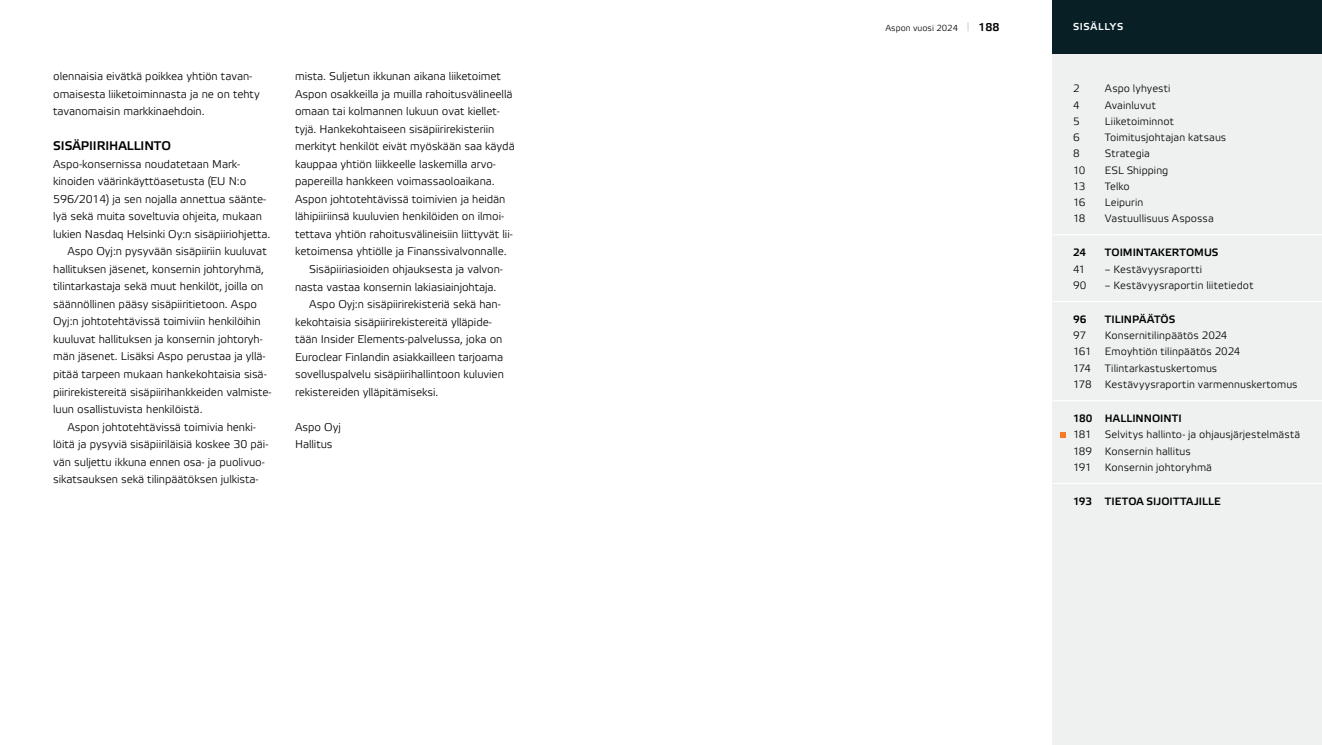
<style>
.page{position:relative;width:1322px;height:745px;background:#fff}
.page>*{position:absolute;margin:0;border:0;box-sizing:border-box;transform-origin:0 0}
.t1{font:700 12.5px "Etelka Light Pro";letter-spacing:-.005em;color:#000}
.t2{font:300 11.25px/17.5px "Etelka";letter-spacing:-.005em;color:#000}
.t3{font:10.62px/16.2px "Etelka Light Pro";letter-spacing:.01em;color:#000}
.t4{font:700 10.62px "Etelka Light Pro";letter-spacing:.005em;color:#000}
.t5{font:300 10.62px "Etelka";color:#000}
.t6{font:700 10px "Etelka Light Pro";letter-spacing:.075em;color:#fff}
.t7{font:8.75px "Etelka Light Pro";color:#000}
.s1{color:#a9bbb1}
.s2{font-weight:700;font-size:11.25px}
.s3{font-family:"Etelka";font-weight:300}
</style>
<div class="page">
<div style="left:1052px;top:0;width:270px;height:744px;background:#eef1ef"></div>
<hr style="left:1052px;top:300px;width:270px;height:2px;background:#fff">
<hr style="left:1052px;top:234px;width:270px;height:1px;background:#fff">
<hr style="left:1052px;top:400px;width:270px;height:1px;background:#fff">
<hr style="left:1052px;top:482px;width:270px;height:1px;background:#fff">
<div style="left:1052px;top:0;width:270px;height:53px;background:#081f26"></div>
<svg style="left:1060px;top:432px;width:6px;height:5px"></svg>
<p class="t2" style="left:53px;top:68px;width:208px">olennaisia eivätkä poikkea yhtiön tavan&shy;omaisesta liiketoiminnasta ja ne on tehty tavanomaisin markkinaehdoin.</p>
<p class="t1" style="left:53px;top:139px;width:119px">SISÄPIIRIHALLINTO</p>
<p class="t2" style="left:53px;top:155px;width:189px">Aspo-konsernissa noudatetaan Mark-</p>
<p class="t2" style="left:53px;top:173px;width:195px">kinoiden väärinkäyttöasetusta (EU N:o</p>
<p class="t2" style="left:53px;top:190px;width:215px">596/2014) ja sen nojalla annettua säänte-</p>
<p class="t2" style="left:53px;top:208px;width:210px">lyä sekä muita soveltuvia ohjeita, mukaan</p>
<p class="t2" style="left:53px;top:225px;width:219px">lukien Nasdaq Helsinki Oy:n sisäpiiriohjetta.</p>
<p class="t2" style="left:67px;top:243px;width:201px">Aspo Oyj:n pysyvään sisäpiiriin kuuluvat</p>
<p class="t2" style="left:53px;top:260px;width:212px">hallituksen jäsenet, konsernin johtoryhmä,</p>
<p class="t2" style="left:53px;top:278px;width:212px">tilintarkastaja sekä muut henkilöt, joilla on</p>
<p class="t2" style="left:53px;top:295px;width:205px">säännöllinen pääsy sisäpiiritietoon. Aspo</p>
<p class="t2" style="left:53px;top:313px;width:209px">Oyj:n johtotehtävissä toimiviin henkilöihin</p>
<p class="t2" style="left:53px;top:330px;width:211px">kuuluvat hallituksen ja konsernin johtoryh-</p>
<p class="t2" style="left:53px;top:348px;width:214px">män jäsenet. Lisäksi Aspo perustaa ja yllä-</p>
<p class="t2" style="left:53px;top:365px;width:215px">pitää tarpeen mukaan hankekohtaisia sisä-</p>
<p class="t2" style="left:53px;top:383px;width:220px">piirirekistereitä sisäpiirihankkeiden valmiste-</p>
<p class="t2" style="left:53px;top:400px;width:151px">luun osallistuvista henkilöistä.</p>
<p class="t2" style="left:67px;top:418px;width:190px">Aspon johtotehtävissä toimivia henki-</p>
<p class="t2" style="left:53px;top:435px;width:217px">löitä ja pysyviä sisäpiiriläisiä koskee 30 päi-</p>
<p class="t2" style="left:53px;top:453px;width:213px">vän suljettu ikkuna ennen osa- ja puolivuo-</p>
<p class="t2" style="left:53px;top:470px;width:207px">sikatsauksen sekä tilinpäätöksen julkista-</p>
<p class="t2" style="left:295px;top:68px;width:207px">mista. Suljetun ikkunan aikana liiketoimet</p>
<p class="t2" style="left:295px;top:85px;width:219px">Aspon osakkeilla ja muilla rahoitusvälineellä</p>
<p class="t2" style="left:295px;top:103px;width:206px">omaan tai kolmannen lukuun ovat kiellet-</p>
<p class="t2" style="left:295px;top:120px;width:201px">tyjä. Hankekohtaiseen sisäpiirirekisteriin</p>
<p class="t2" style="left:295px;top:138px;width:221px">merkityt henkilöt eivät myöskään saa käydä</p>
<p class="t2" style="left:295px;top:155px;width:202px">kauppaa yhtiön liikkeelle laskemilla arvo-</p>
<p class="t2" style="left:295px;top:173px;width:201px">papereilla hankkeen voimassaoloaikana.</p>
<p class="t2" style="left:295px;top:190px;width:212px">Aspon johtotehtävissä toimivien ja heidän</p>
<p class="t2" style="left:295px;top:208px;width:211px">lähipiiriinsä kuuluvien henkilöiden on ilmoi-</p>
<p class="t2" style="left:295px;top:225px;width:219px">tettava yhtiön rahoitusvälineisiin liittyvät lii-</p>
<p class="t2" style="left:295px;top:243px;width:213px">ketoimensa yhtiölle ja Finanssivalvonnalle.</p>
<p class="t2" style="left:309px;top:260px;width:195px">Sisäpiiriasioiden ohjauksesta ja valvon-</p>
<p class="t2" style="left:295px;top:278px;width:203px">nasta vastaa konsernin lakiasiainjohtaja.</p>
<p class="t2" style="left:309px;top:295px;width:193px">Aspo Oyj:n sisäpiirirekisteriä sekä han-</p>
<p class="t2" style="left:295px;top:313px;width:198px">kekohtaisia sisäpiirirekistereitä ylläpide-</p>
<p class="t2" style="left:295px;top:330px;width:209px">tään Insider Elements-palvelussa, joka on</p>
<p class="t2" style="left:295px;top:348px;width:210px">Euroclear Finlandin asiakkailleen tarjoama</p>
<p class="t2" style="left:295px;top:365px;width:210px">sovelluspalvelu sisäpiirihallintoon kuluvien</p>
<p class="t2" style="left:295px;top:383px;width:145px">rekistereiden ylläpitämiseksi.</p>
<p class="t2" style="left:295px;top:418px;width:47px">Aspo Oyj<br>Hallitus</p>
<p class="t7" style="left:885px;top:23px;width:116px">Aspon vuosi 2024 <span class="s1">|</span> <span class="s2">188</span></p>
<p class="t6" style="left:1073px;top:21px;width:52px">SISÄLLYS</p>
<p class="t3" style="left:1073px;top:81px;width:8px">2</p>
<p class="t3" style="left:1105px;top:81px;width:67px">Aspo lyhyesti</p>
<p class="t3" style="left:1073px;top:97px;width:8px">4</p>
<p class="t3" style="left:1105px;top:97px;width:53px">Avainluvut</p>
<p class="t3" style="left:1073px;top:114px;width:8px">5</p>
<p class="t3" style="left:1105px;top:114px;width:70px">Liiketoiminnot</p>
<p class="t3" style="left:1073px;top:130px;width:8px">6</p>
<p class="t3" style="left:1105px;top:130px;width:123px">Toimitusjohtajan katsaus</p>
<p class="t3" style="left:1073px;top:146px;width:8px">8</p>
<p class="t3" style="left:1105px;top:146px;width:47px">Strategia</p>
<p class="t5" style="left:1073px;top:163px;width:14px">10</p>
<p class="t3" style="left:1105px;top:162px;width:65px"><span class="s3">E</span>SL Shipping</p>
<p class="t3" style="left:1073px;top:178px;width:14px">13</p>
<p class="t3" style="left:1105px;top:178px;width:26px">Telko</p>
<p class="t3" style="left:1073px;top:195px;width:14px">16</p>
<p class="t3" style="left:1105px;top:195px;width:40px">Leipurin</p>
<p class="t3" style="left:1073px;top:211px;width:14px">18</p>
<p class="t3" style="left:1105px;top:211px;width:110px">Vastuullisuus Aspossa</p>
<p class="t4" style="left:1073px;top:247px;width:15px">24</p>
<p class="t4" style="left:1105px;top:247px;width:115px">TOIMINTAKERTOMUS</p>
<p class="t3" style="left:1073px;top:261px;width:14px">41</p>
<p class="t3" style="left:1105px;top:261px;width:99px">– Kestävyysraportti</p>
<p class="t3" style="left:1073px;top:277px;width:15px">90</p>
<p class="t3" style="left:1105px;top:277px;width:150px">– Kestävyysraportin liitetiedot</p>
<p class="t4" style="left:1073px;top:313px;width:15px">96</p>
<p class="t4" style="left:1105px;top:313px;width:72px">TILINPÄÄTÖS</p>
<p class="t3" style="left:1073px;top:328px;width:15px">97</p>
<p class="t3" style="left:1073px;top:328px;width:169px;text-indent:32px">Konsernitilinpäätös 2024<br>161 Emoyhtiön tilinpäätös 2024<br>174</p>
<p class="t3" style="left:1073px;top:360px;width:226px;text-indent:32px">Tilintarkastuskertomus<br>178 Kestävyysraportin varmennuskertomus</p>
<p class="t4" style="left:1073px;top:412px;width:110px">180 HALLINNOINTI</p>
<p class="t3" style="left:1073px;top:427px;width:229px">181 Selvitys hallinto- ja ohjausjärjestelmästä<br>189 Konsernin hallitus<br>191 Konsernin johtoryhmä</p>
<p class="t4" style="left:1073px;top:495px;width:149px">193 TIETOA SIJOITTAJILLE</p>
</div>
